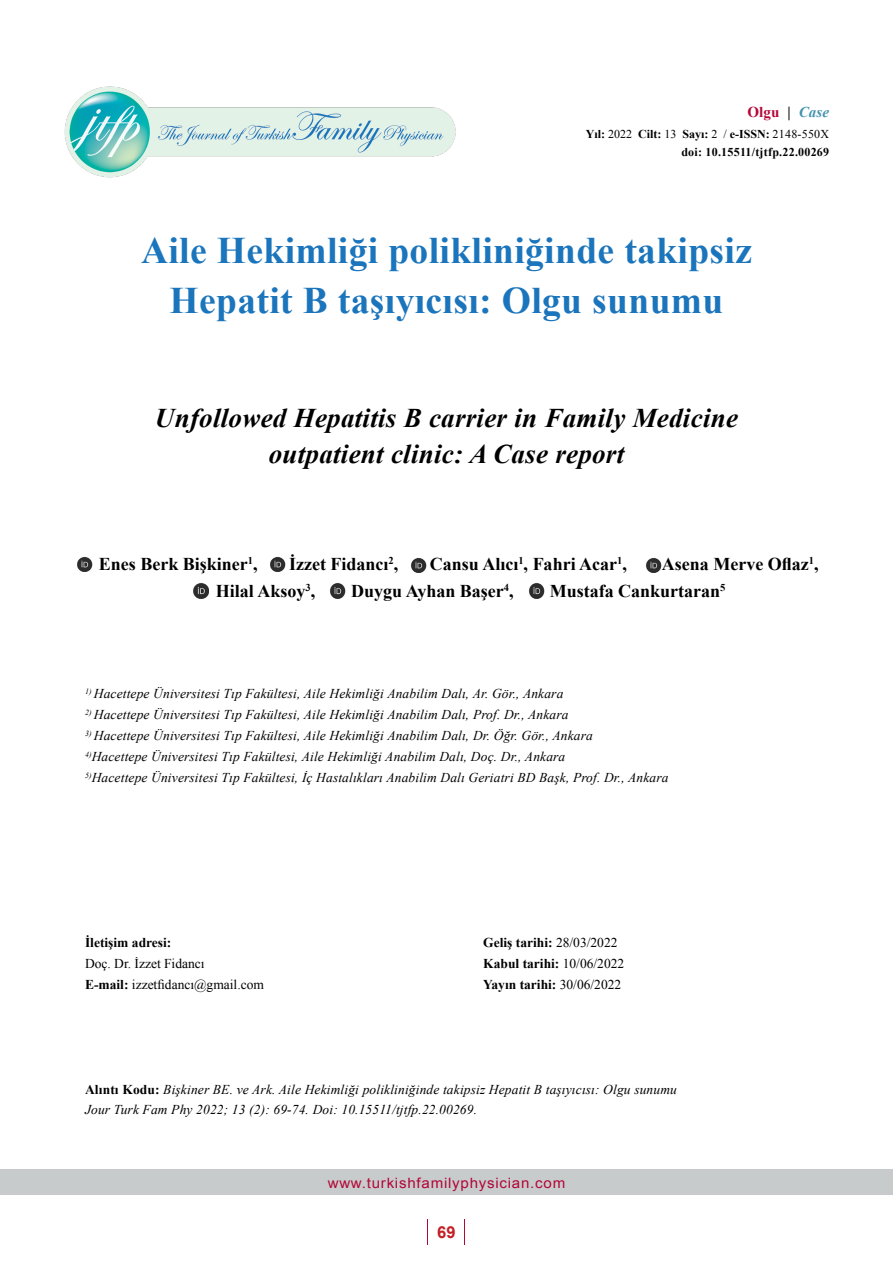
<style>
.page{position:relative;width:893px;height:1276px;background:#fff}
.page>*{position:absolute;margin:0;border:0;box-sizing:border-box;transform-origin:0 0}
.t1{font:700 37.5px/49.5px "Times New Roman";letter-spacing:.01em;color:#1b75bc;text-align:center}
.t2{font:italic 700 27px/36px "Times New Roman";letter-spacing:.01em;color:#000;text-align:center}
.t3{font:700 18px "Times New Roman";color:#000}
.t4{font:700 16.5px "Arial";color:#c41f25}
.t5{font:700 15px "Times New Roman";color:#b30738}
.t6{font:14.25px "Arial";letter-spacing:.05em;color:#b30738;scale:1.06 1}
.t7{font:italic 13.5px/21px "Times New Roman";letter-spacing:.01em;color:#000}
.t8{font:700 13.5px/21px "Times New Roman";color:#000}
.t9{font:13.5px/21px "Times New Roman";color:#000}
.t10{font:700 12px/18px "Times New Roman";letter-spacing:.02em;color:#000;text-align:right}
.s1{font-style:italic;color:#000}
.s2{font-style:italic;color:#4593af}
.s3{font-weight:400}
.s4{font-weight:700}
.s5{font-weight:700;font-style:normal}
</style>
<div class="page">
<img style="left:64px;top:86px;width:392px;height:92px">
<div style="left:0;top:1169px;width:893px;height:26px;background:#c8cbcc"></div>
<svg style="left:427px;top:1219px;width:1px;height:26px"></svg>
<svg style="left:464px;top:1219px;width:1px;height:26px"></svg>
<img style="left:77px;top:556px;width:15px;height:16px">
<img style="left:270px;top:556px;width:15px;height:16px">
<img style="left:411px;top:557px;width:15px;height:16px">
<img style="left:193px;top:583px;width:16px;height:15px">
<img style="left:646px;top:557px;width:15px;height:16px">
<img style="left:330px;top:583px;width:15px;height:15px">
<img style="left:529px;top:583px;width:15px;height:15px">
<p class="t5" style="left:747px;top:101px;width:83px">Olgu <span class="s1">|</span> <span class="s2">Case</span></p>
<p class="t10" style="left:586px;top:124px;width:245px">Yıl: <span class="s3">2022</span> Cilt: <span class="s3">13</span> Sayı: <span class="s3">2 /</span> e-ISSN: <span class="s3">2148-550X </span>doi: 10.15511/tjtfp.22.00269</p>
<h1 class="t1" style="left:141px;top:225px;width:612px">Aile Hekimliği polikliniğinde takipsiz<br>Hepatit B taşıyıcısı: Olgu sunumu</h1>
<h2 class="t2" style="left:155px;top:399px;width:585px">Unfollowed Hepatitis B carrier in Family Medicine outpatient clinic: A Case report</h2>
<h3 class="t3" style="left:99px;top:552px;width:160px">Enes Berk Bişkiner<sup>1</sup>,</h3>
<h3 class="t3" style="left:289px;top:552px;width:111px">İzzet Fidancı<sup>2</sup>,</h3>
<h3 class="t3" style="left:430px;top:552px;width:198px">Cansu Alıcı<sup>1</sup>, Fahri Acar<sup>1</sup>,</h3>
<h3 class="t3" style="left:662px;top:552px;width:158px">Asena Merve Oflaz<sup>1</sup>,</h3>
<h3 class="t3" style="left:216px;top:579px;width:101px">Hilal Aksoy<sup>3</sup>,</h3>
<h3 class="t3" style="left:351px;top:579px;width:164px">Duygu Ayhan Başer<sup>4</sup>,</h3>
<h3 class="t3" style="left:550px;top:579px;width:177px">Mustafa Cankurtaran<sup>5</sup></h3>
<p class="t7" style="left:85px;top:683px;width:480px"><sup>1)</sup> Hacettepe Üniversitesi Tıp Fakültesi, Aile Hekimliği Anabilim Dalı, Ar. Gör., Ankara</p>
<p class="t7" style="left:85px;top:704px;width:485px"><sup>2)</sup> Hacettepe Üniversitesi Tıp Fakültesi, Aile Hekimliği Anabilim Dalı, Prof. Dr., Ankara</p>
<p class="t7" style="left:85px;top:725px;width:585px"><sup>3)</sup> Hacettepe Üniversitesi Tıp Fakültesi, Aile Hekimliği Anabilim Dalı, Dr. Öğr. Gör., Ankara<br><sup>4)</sup>Hacettepe Üniversitesi Tıp Fakültesi, Aile Hekimliği Anabilim Dalı, Doç. Dr., Ankara<br><sup>5)</sup>Hacettepe Üniversitesi Tıp Fakültesi, İç Hastalıkları Anabilim Dalı Geriatri BD Başk, Prof. Dr., Ankara</p>
<p class="t8" style="left:85px;top:931px;width:88px">İletişim adresi:</p>
<p class="t9" style="left:85px;top:952px;width:180px">Doç. Dr. İzzet Fidancı<br><span class="s4">E-mail:</span> izzetfidancı@gmail.com</p>
<p class="t8" style="left:483px;top:931px;width:143px">Geliş tarihi: <span class="s3">28/03/2022<br></span>Kabul tarihi: <span class="s3">10/06/2022<br></span>Yayın tarihi: <span class="s3">30/06/2022</span></p>
<p class="t7" style="left:85px;top:1079px;width:593px;line-height:19.5px"><span class="s5">Alıntı Kodu:</span> Bişkiner BE. ve Ark. Aile Hekimliği polikliniğinde takipsiz Hepatit B taşıyıcısı: Olgu sunumu<br>Jour Turk Fam Phy 2022; 13 (2): 69-74. Doi: 10.15511/tjtfp.22.00269.</p>
<p class="t6" style="left:328px;top:1173px;width:226px">www.turkishfamilyphysician.com</p>
<p class="t4" style="left:437px;top:1221px;width:20px">69</p>
</div>
